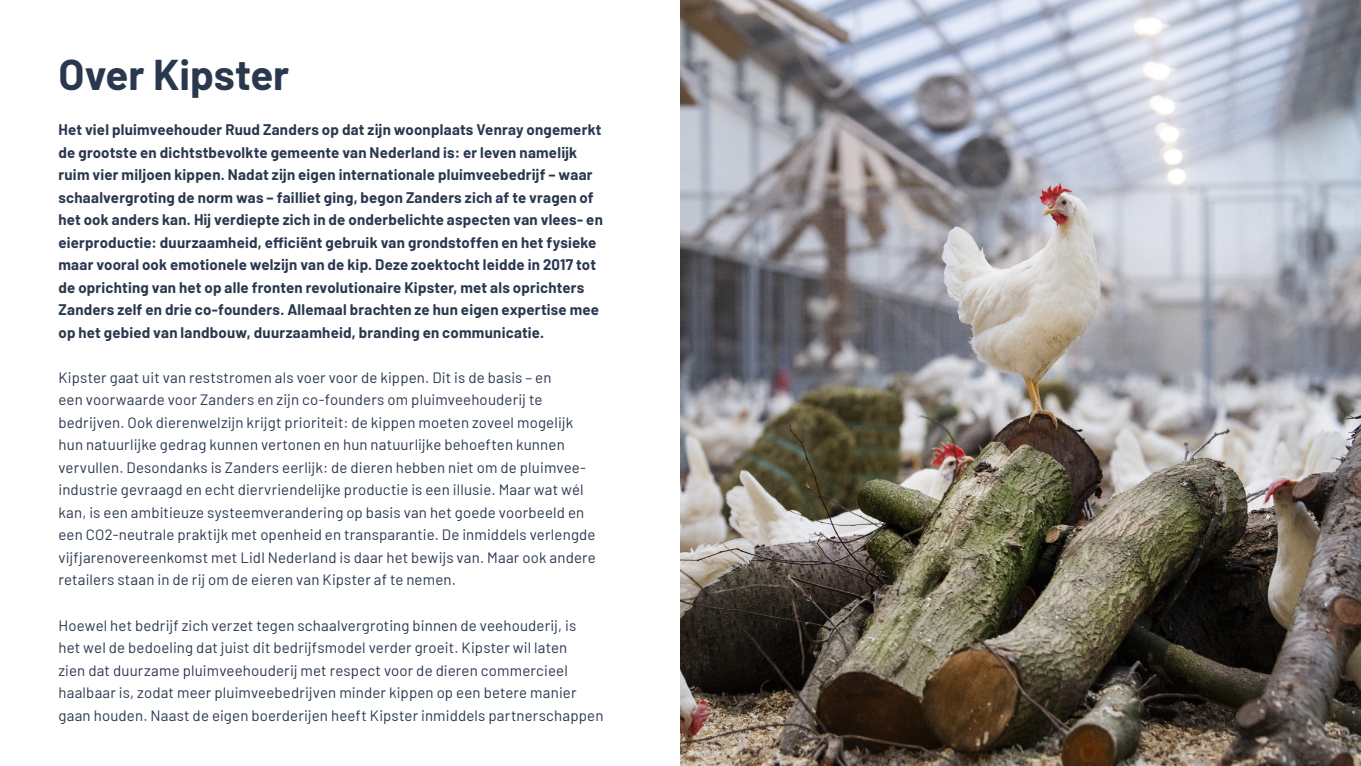
<style>
.page{position:relative;width:1361px;height:766px;background:#fff}
.page>*{position:absolute;margin:0;border:0;box-sizing:border-box;transform-origin:0 0}
.t1{font:700 42px "Barlow";color:#2a384e}
.t2{font:15px/22.5px "Barlow";letter-spacing:.01em;color:#2a384e}
.t3{font:700 15px/22.5px "Barlow";letter-spacing:.015em;color:#2a384e}
</style>
<div class="page">
<img style="left:680px;top:0;width:681px;height:765px">
<p class="t1" style="left:58px;top:44px;width:232px">Over Kipster</p>
<p class="t3" style="left:58px;top:117px;width:546px">Het viel pluimveehouder Ruud Zanders op dat zijn woonplaats Venray ongemerkt de grootste en dichtstbevolkte gemeente van Nederland is: er leven namelijk ruim vier miljoen kippen. Nadat zijn eigen internationale pluimveebedrijf – waar schaalvergroting de norm was – failliet ging, begon Zanders zich af te vragen of het ook anders kan. Hij verdiepte zich in de onderbelichte aspecten van vlees- en eierproductie: duurzaamheid, efficiënt gebruik van grondstoffen en het fysieke maar vooral ook emotionele welzijn van de kip. Deze zoektocht leidde in 2017 tot de oprichting van het op alle fronten revolutionaire Kipster, met als oprichters Zanders zelf en drie co-founders. Allemaal brachten ze hun eigen expertise mee op het gebied van landbouw, duurzaamheid, branding en communicatie.</p>
<p class="t2" style="left:58px;top:365px;width:539px">Kipster gaat uit van reststromen als voer voor de kippen. Dit is de basis – en<br>een voorwaarde voor Zanders en zijn co-founders om pluimveehouderij te bedrijven. Ook dierenwelzijn krijgt prioriteit: de kippen moeten zoveel mogelijk hun natuurlijke gedrag kunnen vertonen en hun natuurlijke behoeften kunnen vervullen. Desondanks is Zanders eerlijk: de dieren hebben niet om de pluimvee&shy;industrie gevraagd en echt diervriendelijke productie is een illusie. Maar wat wél kan, is een ambitieuze systeemverandering op basis van het goede voorbeeld en een CO2-neutrale praktijk met openheid en transparantie. De inmiddels verlengde vijfjarenovereenkomst met Lidl Nederland is daar het bewijs van. Maar ook andere retailers staan in de rij om de eieren van Kipster af te nemen.</p>
<p class="t2" style="left:58px;top:612px;width:546px">Hoewel het bedrijf zich verzet tegen schaalvergroting binnen de veehouderij, is<br>het wel de bedoeling dat juist dit bedrijfsmodel verder groeit. Kipster wil laten<br>zien dat duurzame pluimveehouderij met respect voor de dieren commercieel haalbaar is, zodat meer pluimveebedrijven minder kippen op een betere manier gaan houden. Naast de eigen boerderijen heeft Kipster inmiddels partnerschappen</p>
</div>
